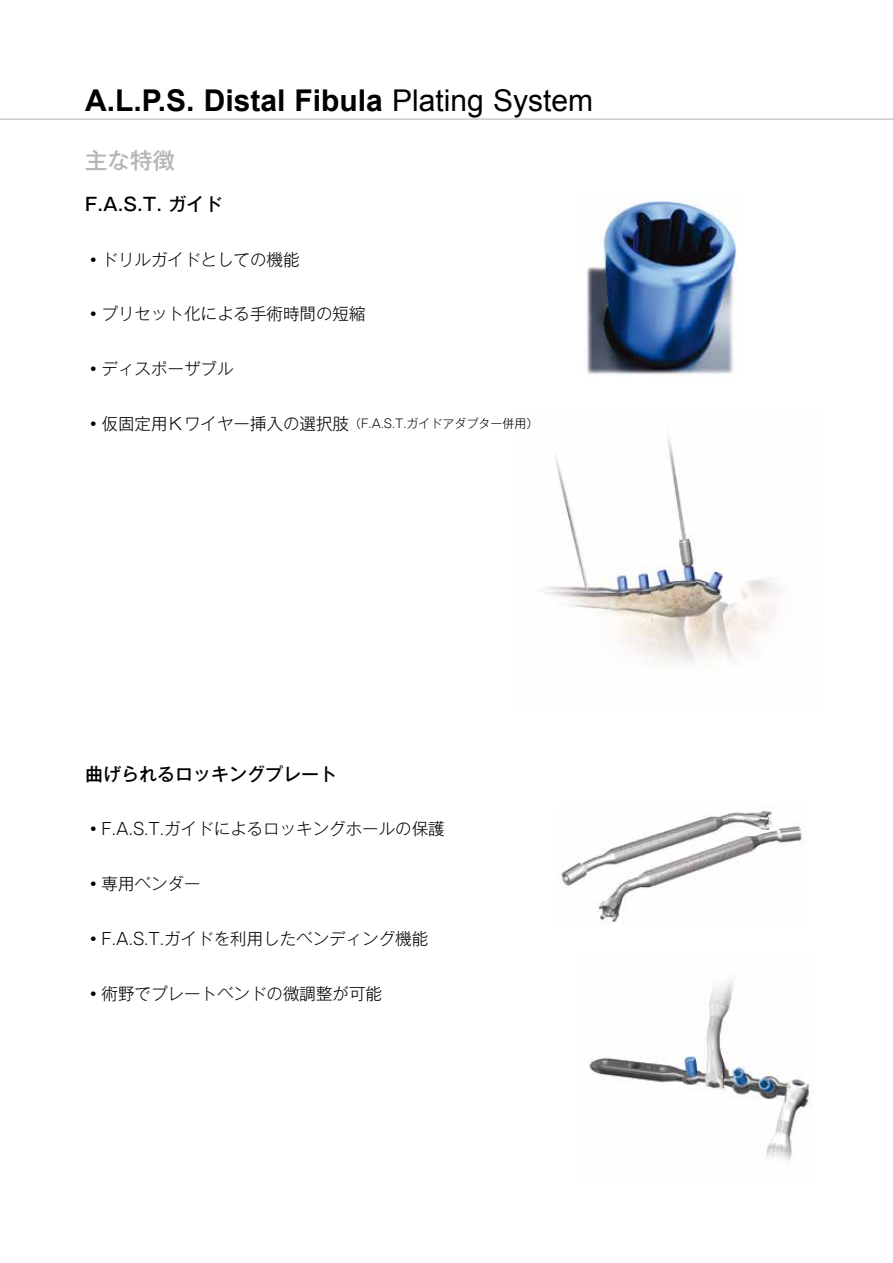
<style>
.page{position:relative;width:893px;height:1263px;background:#fff}
.page>*{position:absolute;margin:0;border:0;box-sizing:border-box;transform-origin:0 0}
.t1{font:700 30px "Arial";color:#000}
.t2{font:500 22.5px "Gothic MB101 Pro";color:#b5b6b6}
.t3{font:500 18px "Gothic MB101 Pro";color:#000}
.t4{font:300 16.5px "Gothic MB101 Pro";color:#000}
.t5{font:300 12px "Gothic MB101 Pro";color:#000}
.s1{font-weight:400}
.s2{font-size:16.5px}
</style>
<div class="page">
<hr style="left:0;top:119px;width:893px;height:1px;background:#b5b6b6">
<img style="left:587px;top:200px;width:150px;height:175px">
<img style="left:589px;top:979px;width:223px;height:182px">
<img style="left:561px;top:810px;width:242px;height:112px">
<img style="left:545px;top:436px;width:234px;height:229px">
<h1 class="t1" style="left:85px;top:80px;width:509px">A.L.P.S. Distal Fibula <span class="s1">Plating System</span></h1>
<h2 class="t2" style="left:85px;top:141px;width:91px">主な特徴</h2>
<p class="t3" style="left:85px;top:190px;width:139px">F.A.S.T. ガイド</p>
<p class="t4" style="left:85px;top:246px;width:216px">◦ドリルガイドとしての機能</p>
<p class="t4" style="left:85px;top:300px;width:282px">◦プリセット化による手術時間の短縮</p>
<p class="t4" style="left:85px;top:355px;width:150px">◦ディスポーザブル</p>
<p class="t5" style="left:85px;top:414px;width:455px"><span class="s2">◦仮固定用Ｋワイヤー挿入の選択肢</span>（F.A.S.T.ガイドアダプター併用）</p>
<p class="t3" style="left:85px;top:759px;width:253px">曲げられるロッキングプレート</p>
<p class="t4" style="left:85px;top:815px;width:361px">◦F.A.S.T.ガイドによるロッキングホールの保護</p>
<p class="t4" style="left:85px;top:870px;width:117px">◦専用ベンダー</p>
<p class="t4" style="left:85px;top:925px;width:345px">◦F.A.S.T.ガイドを利用したベンディング機能</p>
<p class="t4" style="left:85px;top:980px;width:298px">◦術野でプレートベンドの微調整が可能</p>
</div>
